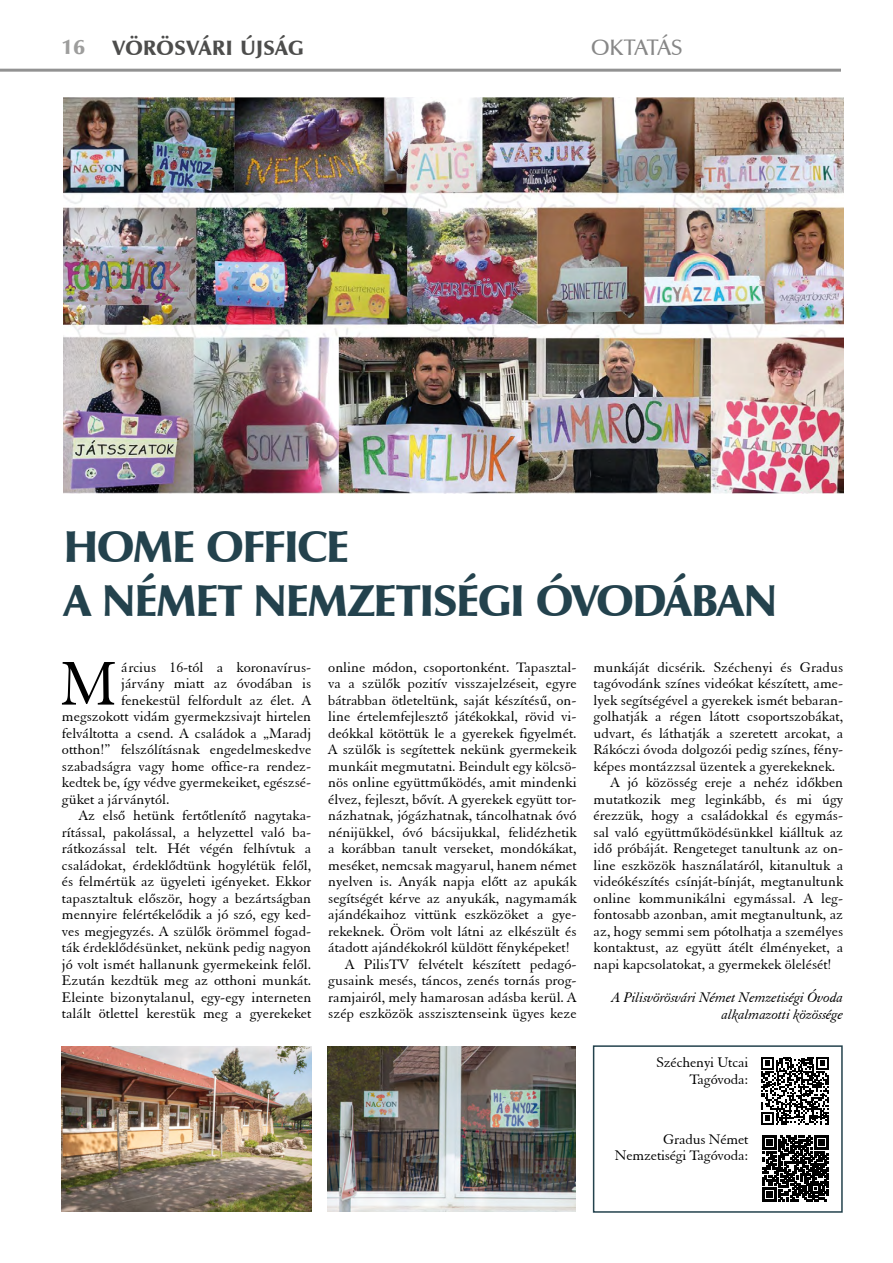
<style>
.page{position:relative;width:893px;height:1263px;background:#fff}
.page>*{position:absolute;margin:0;border:0;box-sizing:border-box;transform-origin:0 0}
.t1{font:66.6px "H Elegant Garamond BT";color:#000}
.t2{font:45px/54px "H Zapf Humanist 601 Ultra BT";letter-spacing:-.025em;color:#23424d}
.t3{font:22.5px "H Zapf Humanist 601 Demi BT";letter-spacing:-.035em;color:#878787}
.t4{font:21px "H Zapf Humanist 601 Ultra BT";letter-spacing:.02em;color:#4d4d4c}
.t5{font:21px "H Zapf Humanist 601 Ultra BT";color:#9d9d9c}
.t6{font:15px/16.5px "H Elegant Garamond BT";color:#000;text-align:right}
.t7{font:15px/16.5px "H Elegant Garamond BT Italic";letter-spacing:-.01em;color:#000;text-align:right}
</style>
<div class="page">
<hr style="left:0;top:69px;width:841px;height:3px;background:#929292">
<div style="left:593px;top:1045px;width:250px;height:168px;border:2px solid #23424d"></div>
<img style="left:64px;top:98px;width:779px;height:395px">
<img style="left:62px;top:1046px;width:249px;height:166px">
<img style="left:327px;top:1046px;width:249px;height:166px">
<svg style="left:761px;top:1057px;width:68px;height:68px"></svg>
<svg style="left:762px;top:1135px;width:67px;height:67px"></svg>
<h3 class="t5" style="left:62px;top:34px;width:25px">16</h3>
<h3 class="t4" style="left:113px;top:35px;width:193px">VÖRÖSVÁRI ÚJSÁG</h3>
<h3 class="t3" style="left:591px;top:33px;width:93px">OKTATÁS</h3>
<h2 class="t2" style="left:64px;top:519px;width:715px">HOME OFFICE<br>A NÉMET NEMZETISÉGI ÓVODÁBAN</h2>
<h1 class="t1" style="left:60px;top:644px;width:59px">M</h1>
<p class="t6" style="left:121px;top:658px;width:192px">árcius 16-tól a koronavírus-</p>
<p class="t6" style="left:121px;top:675px;width:192px">járvány miatt az óvodában is</p>
<p class="t6" style="left:121px;top:691px;width:192px">fenekestül felfordult az élet. A</p>
<p class="t6" style="left:62px;top:708px;width:251px">megszokott vidám gyermekzsivajt hirtelen</p>
<p class="t6" style="left:62px;top:724px;width:251px">felváltotta a csend. A családok a „Maradj</p>
<p class="t6" style="left:62px;top:741px;width:251px">otthon!” felszólításnak engedelmeskedve</p>
<p class="t6" style="left:62px;top:757px;width:251px">szabadságra vagy home office-ra rendez-</p>
<p class="t6" style="left:62px;top:774px;width:251px">kedtek be, így védve gyermekeiket, egészsé-</p>
<p class="t6" style="left:62px;top:790px;width:109px">güket a járványtól.</p>
<p class="t6" style="left:79px;top:807px;width:234px">Az első hetünk fertőtlenítő nagytaka-</p>
<p class="t6" style="left:62px;top:823px;width:251px">rítással, pakolással, a helyzettel való ba-</p>
<p class="t6" style="left:62px;top:840px;width:251px">rátkozással telt. Hét végén felhívtuk a</p>
<p class="t6" style="left:62px;top:856px;width:251px">családokat, érdeklődtünk hogylétük felől,</p>
<p class="t6" style="left:62px;top:873px;width:251px">és felmértük az ügyeleti igényeket. Ekkor</p>
<p class="t6" style="left:62px;top:889px;width:251px">tapasztaltuk először, hogy a bezártságban</p>
<p class="t6" style="left:62px;top:906px;width:251px">mennyire felértékelődik a jó szó, egy ked-</p>
<p class="t6" style="left:62px;top:922px;width:251px">ves megjegyzés. A szülők örömmel fogad-</p>
<p class="t6" style="left:62px;top:939px;width:251px">ták érdeklődésünket, nekünk pedig nagyon</p>
<p class="t6" style="left:62px;top:955px;width:251px">jó volt ismét hallanunk gyermekeink felől.</p>
<p class="t6" style="left:62px;top:972px;width:251px">Ezután kezdtük meg az otthoni munkát.</p>
<p class="t6" style="left:62px;top:988px;width:251px">Eleinte bizonytalanul, egy-egy interneten</p>
<p class="t6" style="left:62px;top:1005px;width:251px">talált ötlettel kerestük meg a gyerekeket</p>
<p class="t6" style="left:328px;top:658px;width:250px">online módon, csoportonként. Tapasztal-</p>
<p class="t6" style="left:328px;top:675px;width:250px">va a szülők pozitív visszajelzéseit, egyre</p>
<p class="t6" style="left:328px;top:691px;width:250px">bátrabban ötleteltünk, saját készítésű, on-</p>
<p class="t6" style="left:328px;top:708px;width:250px">line értelemfejlesztő játékokkal, rövid vi-</p>
<p class="t6" style="left:328px;top:724px;width:250px">deókkal kötöttük le a gyerekek figyelmét.</p>
<p class="t6" style="left:328px;top:741px;width:250px">A szülők is segítettek nekünk gyermekeik</p>
<p class="t6" style="left:328px;top:757px;width:250px">munkáit megmutatni. Beindult egy kölcsö-</p>
<p class="t6" style="left:328px;top:774px;width:250px">nös online együttműködés, amit mindenki</p>
<p class="t6" style="left:328px;top:790px;width:250px">élvez, fejleszt, bővít. A gyerekek együtt tor-</p>
<p class="t6" style="left:328px;top:807px;width:250px">názhatnak, jógázhatnak, táncolhatnak óvó</p>
<p class="t6" style="left:328px;top:823px;width:250px">nénijükkel, óvó bácsijukkal, felidézhetik</p>
<p class="t6" style="left:328px;top:840px;width:250px">a korábban tanult verseket, mondókákat,</p>
<p class="t6" style="left:328px;top:856px;width:250px">meséket, nemcsak magyarul, hanem német</p>
<p class="t6" style="left:328px;top:873px;width:250px">nyelven is. Anyák napja előtt az apukák</p>
<p class="t6" style="left:328px;top:889px;width:250px">segítségét kérve az anyukák, nagymamák</p>
<p class="t6" style="left:328px;top:906px;width:250px">ajándékaihoz vittünk eszközöket a gye-</p>
<p class="t6" style="left:328px;top:922px;width:250px">rekeknek. Öröm volt látni az elkészült és</p>
<p class="t6" style="left:328px;top:939px;width:243px">átadott ajándékokról küldött fényképeket!</p>
<p class="t6" style="left:345px;top:955px;width:233px">A PilisTV felvételt készített pedagó-</p>
<p class="t6" style="left:328px;top:972px;width:250px">gusaink mesés, táncos, zenés tornás prog-</p>
<p class="t6" style="left:328px;top:988px;width:250px">ramjairól, mely hamarosan adásba kerül. A</p>
<p class="t6" style="left:328px;top:1005px;width:250px">szép eszközök asszisztenseink ügyes keze</p>
<p class="t6" style="left:594px;top:658px;width:251px">munkáját dicsérik. Széchenyi és Gradus</p>
<p class="t6" style="left:594px;top:675px;width:251px">tagóvodánk színes videókat készített, ame-</p>
<p class="t6" style="left:594px;top:691px;width:251px">lyek segítségével a gyerekek ismét bebaran-</p>
<p class="t6" style="left:594px;top:708px;width:251px">golhatják a régen látott csoportszobákat,</p>
<p class="t6" style="left:594px;top:724px;width:251px">udvart, és láthatják a szeretett arcokat, a</p>
<p class="t6" style="left:594px;top:741px;width:251px">Rákóczi óvoda dolgozói pedig színes, fény-</p>
<p class="t6" style="left:594px;top:757px;width:243px">képes montázzsal üzentek a gyerekeknek.</p>
<p class="t6" style="left:611px;top:774px;width:234px">A jó közösség ereje a nehéz időkben</p>
<p class="t6" style="left:594px;top:790px;width:251px">mutatkozik meg leginkább, és mi úgy</p>
<p class="t6" style="left:594px;top:807px;width:251px">érezzük, hogy a családokkal és egymás-</p>
<p class="t6" style="left:594px;top:823px;width:251px">sal való együttműködésünkkel kiálltuk az</p>
<p class="t6" style="left:594px;top:840px;width:251px">idő próbáját. Rengeteget tanultunk az on-</p>
<p class="t6" style="left:594px;top:856px;width:251px">line eszközök használatáról, kitanultuk a</p>
<p class="t6" style="left:594px;top:873px;width:251px">videókészítés csínját-bínját, megtanultunk</p>
<p class="t6" style="left:594px;top:889px;width:251px">online kommunikálni egymással. A leg-</p>
<p class="t6" style="left:594px;top:906px;width:251px">fontosabb azonban, amit megtanultunk, az</p>
<p class="t6" style="left:594px;top:922px;width:251px">az, hogy semmi sem pótolhatja a személyes</p>
<p class="t6" style="left:594px;top:939px;width:251px">kontaktust, az együtt átélt élményeket, a</p>
<p class="t6" style="left:594px;top:955px;width:240px">napi kapcsolatokat, a gyermekek ölelését!</p>
<p class="t7" style="left:612px;top:989px;width:233px">A Pilisvörösvári Német Nemzetiségi Óvoda alkalmazotti közössége</p>
<p class="t6" style="left:656px;top:1054px;width:94px">Széchenyi Utcai<br>Tagóvoda:</p>
<p class="t6" style="left:615px;top:1130px;width:135px">Gradus Német<br>Nemzetiségi Tagóvoda:</p>
</div>
